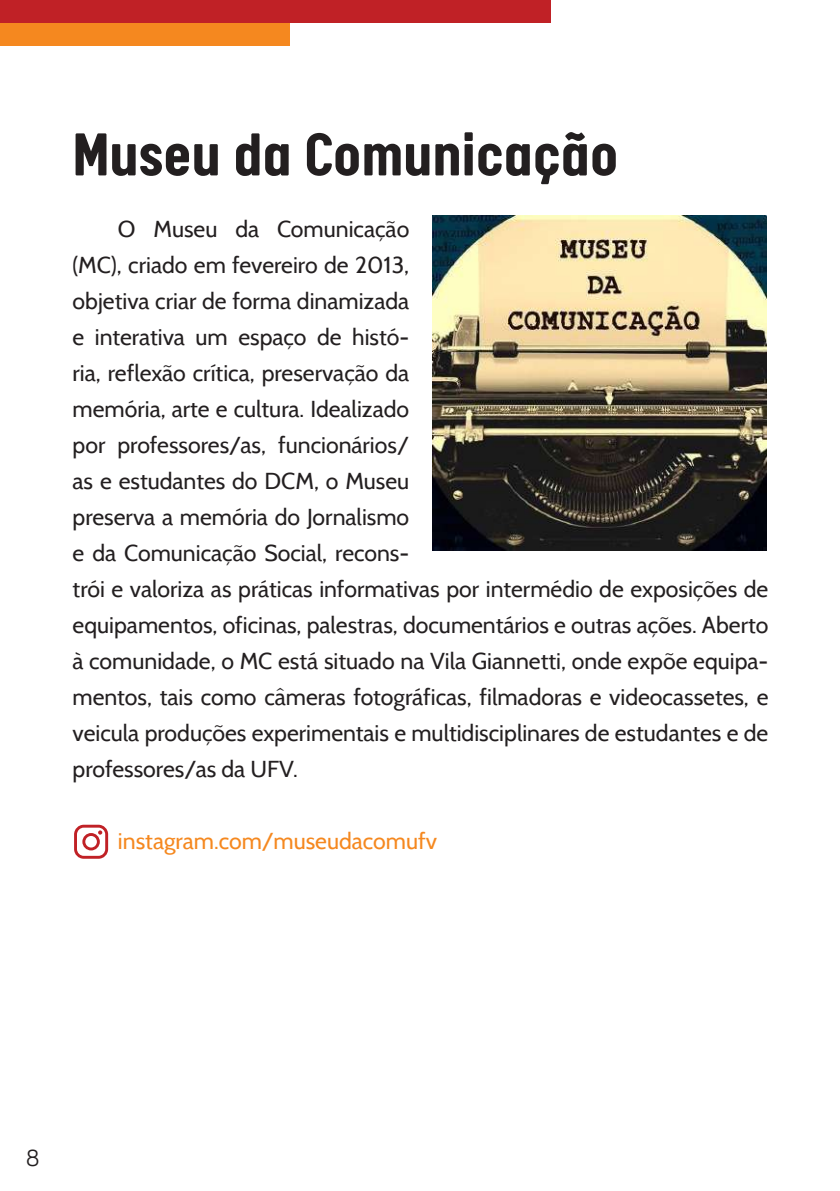
<style>
.page{position:relative;width:840px;height:1191px;background:#fff}
.page>*{position:absolute;margin:0;border:0;box-sizing:border-box;transform-origin:0 0}
.t1{font:700 68px "Calps";color:#231f20}
.t2{font:24px "Bariol";color:#231f20}
.t3{font:23px/36px "Cabin";color:#231f20}
.t4{font:23px "Cabin";color:#f5881f}
</style>
<div class="page">
<div style="left:0;top:23px;width:290px;height:22px;background:#f5881f"></div>
<div style="left:0;top:0;width:551px;height:23px;background:#c02126"></div>
<img style="left:432px;top:215px;width:334px;height:335px">
<svg style="left:74px;top:824px;width:34px;height:34px"></svg>
<h1 class="t1" style="left:72px;top:114px;width:547px">Museu da Comunicação</h1>
<p class="t3" style="left:72px;top:210px;width:697px;text-indent:45px">O Museu da Comunicação<br>(MC), criado em fevereiro de 2013,<br>objetiva criar de forma dinamizada<br>e interativa um espaço de histó-<br>ria, reflexão crítica, preservação da<br>memória, arte e cultura. Idealizado<br>por professores/as, funcionários/<br>as e estudantes do DCM, o Museu<br>preserva a memória do Jornalismo<br>e da Comunicação Social, recons-<br>trói e valoriza as práticas informativas por intermédio de exposições de equipamentos, oficinas, palestras, documentários e outras ações. Aberto à comunidade, o MC está situado na Vila Giannetti, onde expõe equipa&shy;mentos, tais como câmeras fotográficas, filmadoras e videocassetes, e veicula produções experimentais e multidisciplinares de estudantes e de professores/as da UFV.</p>
<p class="t4" style="left:118px;top:826px;width:320px">instagram.com/museudacomufv</p>
<p class="t2" style="left:26px;top:1141px;width:15px">8</p>
</div>
